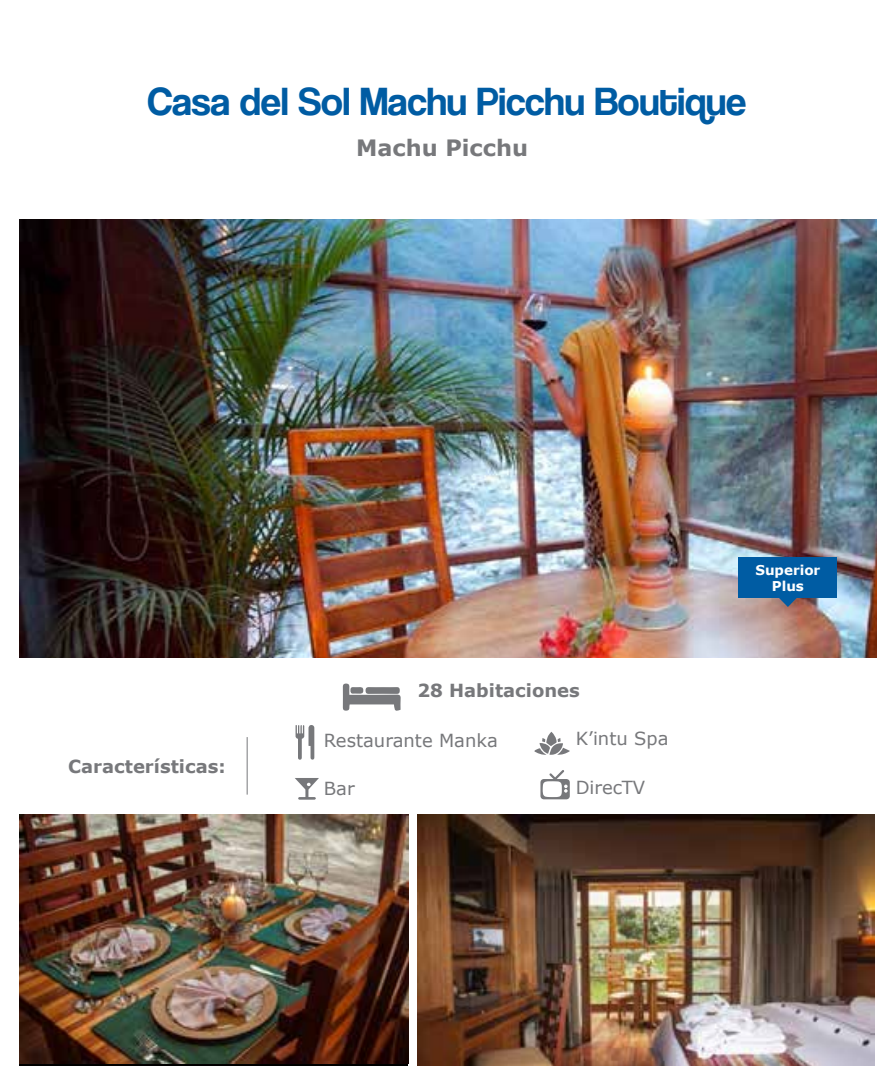
<style>
.page{position:relative;width:893px;height:1085px;background:#fff}
.page>*{position:absolute;margin:0;border:0;box-sizing:border-box;transform-origin:0 0}
.t1{font:40.5px "Coolvetica Rg";color:#005ca3}
.t2{font:700 22.5px "Verdana";color:#77787b}
.t3{font:18px "Verdana";color:#77787b}
.t4{font:700 18px "Verdana";color:#77787b}
.t5{font:700 13.5px/16.2px "Verdana";color:#fff;text-align:center}
</style>
<div class="page">
<img style="left:19px;top:814px;width:389px;height:248px">
<img style="left:417px;top:814px;width:457px;height:251px">
<img style="left:19px;top:219px;width:858px;height:438px">
<svg style="left:343px;top:683px;width:58px;height:28px"></svg>
<svg style="left:295px;top:725px;width:19px;height:34px"></svg>
<svg style="left:295px;top:778px;width:24px;height:21px"></svg>
<svg style="left:534px;top:732px;width:36px;height:23px"></svg>
<svg style="left:540px;top:770px;width:30px;height:29px"></svg>
<hr style="left:247px;top:737px;width:1px;height:57px;background:#77787b">
<div style="left:739px;top:557px;width:98px;height:40px;background:#005ca3"></div>
<svg style="left:776px;top:597px;width:24px;height:10px"></svg>
<h1 class="t1" style="left:147px;top:77px;width:600px">Casa del Sol Machu Picchu Boutique</h1>
<p class="t2" style="left:356px;top:131px;width:174px">Machu Picchu</p>
<p class="t4" style="left:68px;top:754px;width:159px">Características:</p>
<p class="t4" style="left:417px;top:678px;width:164px">28 Habitaciones</p>
<p class="t3" style="left:324px;top:727px;width:176px">Restaurante Manka</p>
<p class="t3" style="left:576px;top:726px;width:94px">K’intu Spa</p>
<p class="t3" style="left:324px;top:776px;width:32px">Bar</p>
<p class="t3" style="left:576px;top:775px;width:71px">DirecTV</p>
<p class="t5" style="left:755px;top:561px;width:66px">Superior<br>Plus</p>
</div>
